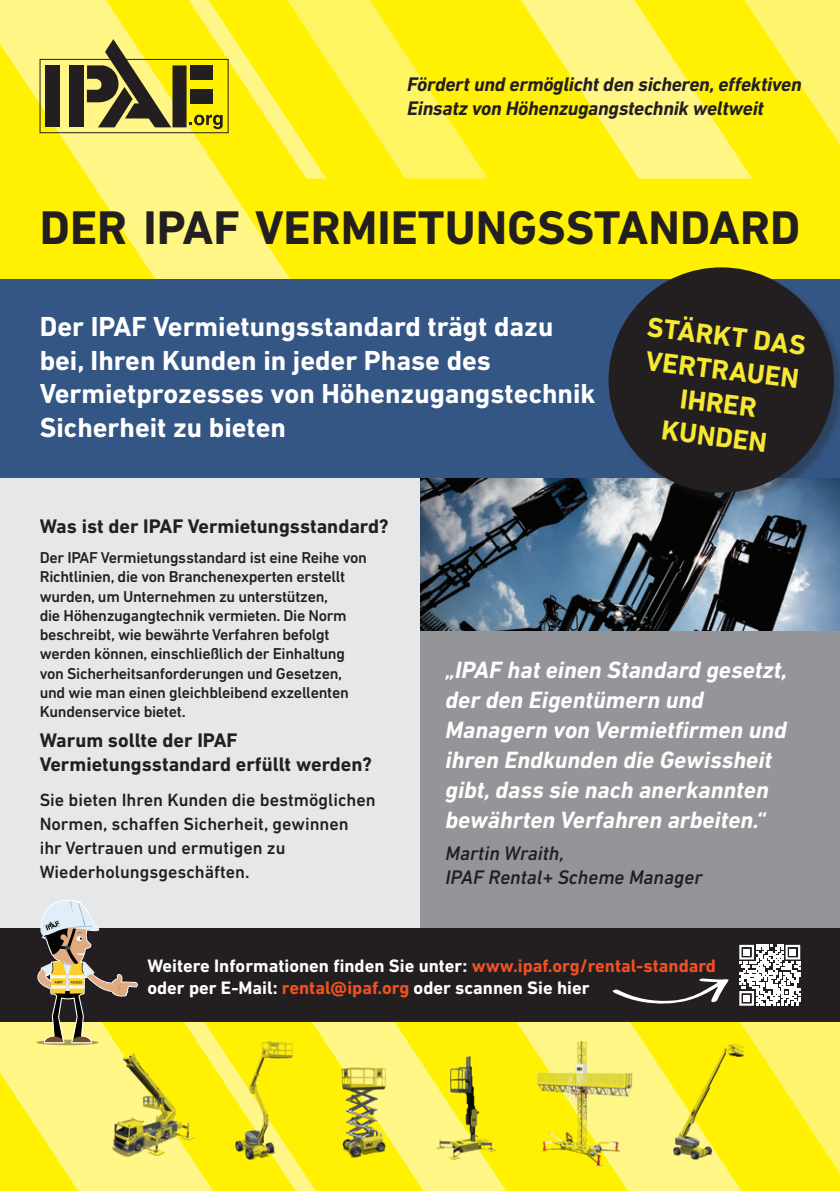
<style>
.page{position:relative;width:840px;height:1191px;background:#fff}
.page>*{position:absolute;margin:0;border:0;box-sizing:border-box;transform-origin:0 0}
.t1{font:700 48px "DIN Next LT Pro";color:#231f20}
.t2{font:700 28px/33.6px "DIN Next LT Pro";color:#fff}
.t3{font:700 28px/33.6px "DIN Next LT Pro";color:#f7e833;text-align:center}
.t4{font:italic 700 24px/30px "DIN Next LT Pro";color:#fff}
.t5{font:700 20px/24px "DIN Next LT Pro";color:#231f20}
.t6{font:italic 700 20px/24px "DIN Next LT Pro";letter-spacing:-.015em;color:#231f20}
.t7{font:italic 500 20px/24px "DIN Next LT Pro";color:#231f20}
.t8{font:700 18.4px/22px "DIN Next LT Pro";color:#fff}
.t9{font:500 18px/24px "DIN Next LT Pro";color:#231f20}
.t10{font:500 16px/19.2px "DIN Next LT Pro";letter-spacing:-.02em;color:#231f20}
.s1{color:#f15122}
</style>
<div class="page">
<div style="left:0;top:0;width:839px;height:1191px;background:#fff101"></div>
<svg style="left:521px;top:0;width:230px;height:179px"></svg>
<svg style="left:0;top:0;width:290px;height:279px"></svg>
<svg style="left:744px;top:0;width:95px;height:145px"></svg>
<svg style="left:782px;top:1022px;width:57px;height:150px"></svg>
<svg style="left:39px;top:0;width:448px;height:179px"></svg>
<div style="left:0;top:442px;width:839px;height:580px;background:#e6e7e9"></div>
<img style="left:516px;top:1022px;width:266px;height:167px">
<div style="left:0;top:928px;width:839px;height:94px;background:#231f20"></div>
<svg style="left:0;top:900px;width:506px;height:291px"></svg>
<div style="left:420px;top:620px;width:419px;height:308px;background:#939598"></div>
<img style="left:420px;top:477px;width:419px;height:153px">
<div style="left:0;top:279px;width:839px;height:198px;background:#335685"></div>
<div style="left:609px;top:269px;width:230px;height:235px;background:#231f20;opacity:.32"></div>
<div style="left:608px;top:267px;width:225px;height:225px;background:#231f20;border-radius:50%"></div>
<svg style="left:612px;top:944px;width:189px;height:61px"></svg>
<p class="t6" style="left:407px;top:72px;width:396px">Fördert und ermöglicht den sicheren, effektiven<br>Einsatz von Höhenzugangstechnik weltweit</p>
<p class="t1" style="left:40px;top:199px;width:761px">DER IPAF VERMIETUNGSSTANDARD</p>
<p class="t2" style="left:40px;top:309px;width:557px">Der IPAF Vermietungsstandard trägt dazu bei, Ihren Kunden in jeder Phase des Vermietprozesses von Höhenzugangstechnik Sicherheit zu bieten</p>
<p class="t3" style="left:649px;top:309px;width:161px;rotate:7deg">STÄRKT DAS<br>VERTRAUEN<br>IHRER<br>KUNDEN</p>
<p class="t5" style="left:40px;top:514px;width:350px">Was ist der IPAF Vermietungsstandard?</p>
<p class="t10" style="left:40px;top:548px;width:328px">Der IPAF Vermietungsstandard ist eine Reihe von Richtlinien, die von Branchenexperten erstellt wurden, um Unternehmen zu unterstützen,<br>die Höhenzugangtechnik vermieten. Die Norm beschreibt, wie bewährte Verfahren befolgt werden können, einschließlich der Einhaltung von Sicherheitsanforderungen und Gesetzen, und wie man einen gleichbleibend exzellenten Kundenservice bietet.</p>
<p class="t5" style="left:40px;top:727px;width:333px">Warum sollte der IPAF<br>Vermietungsstandard erfüllt werden?</p>
<p class="t9" style="left:40px;top:787px;width:337px">Sie bieten Ihren Kunden die bestmöglichen Normen, schaffen Sicherheit, gewinnen<br>ihr Vertrauen und ermutigen zu Wiederholungsgeschäften.</p>
<p class="t4" style="left:445px;top:654px;width:343px">„IPAF hat einen Standard gesetzt, der den Eigentümern und<br>Managern von Vermietfirmen und ihren Endkunden die Gewissheit gibt, dass sie nach anerkannten bewährten Verfahren arbeiten.“</p>
<p class="t7" style="left:445px;top:841px;width:258px">Martin Wraith,<br>IPAF Rental+ Scheme Manager</p>
<p class="t8" style="left:147px;top:954px;width:570px">Weitere Informationen finden Sie unter: <span class="s1">www.ipaf.org/rental-standard </span>oder per E-Mail: <span class="s1">rental@ipaf.org</span> oder scannen Sie hier</p>
</div>
